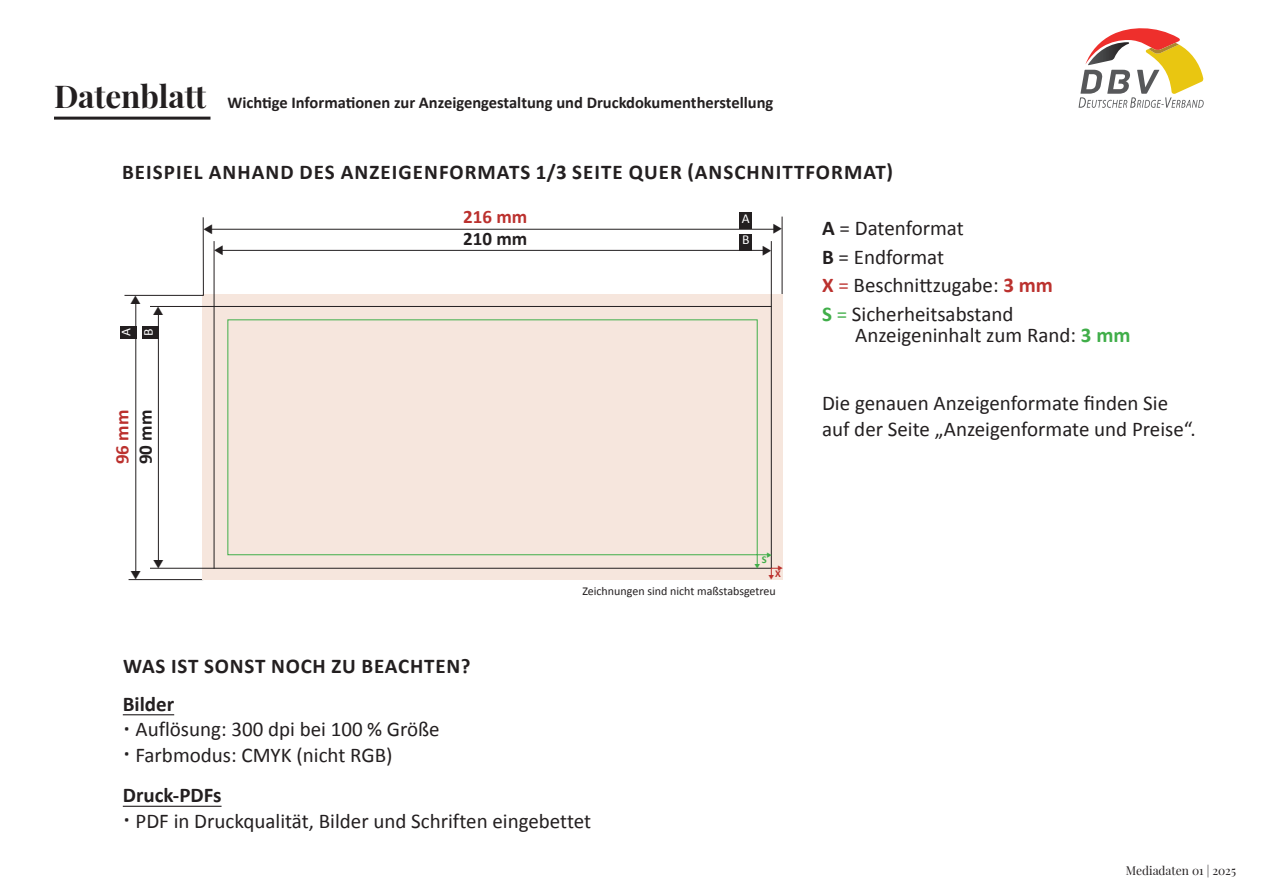
<style>
.page{position:relative;width:1263px;height:893px;background:#fff}
.page>*{position:absolute;margin:0;border:0;box-sizing:border-box;transform-origin:0 0}
.t1{font:21px/28.5px "Calibri";color:#231f20}
.t2{font:700 21px/37.5px "Calibri";letter-spacing:.05em;color:#231f20}
.t3{font:700 19.05px "Calibri";color:#231f20}
.t4{font:700 19.05px "Calibri";color:#bb312e}
.t5{font:700 16.5px "Calibri";color:#231f20}
.t6{font:13.65px/21.3px "Calibri";color:#fff}
.t7{font:12px "Calibri";color:#231f20}
.t8{font:12px "Playfair Display";color:#231f20}
.t9{font:700 10.5px "Calibri";color:#40ae49}
.t10{font:700 10.5px "Calibri";color:#bb312e}
.s1{font-family:"Playfair Display";font-size:31.5px}
.s2{font-size:31.5px}
.s3{font-weight:700}
.s4{font-weight:700;color:#bb312e}
.s5{color:#bb312e}
.s6{font-weight:700;color:#40ae49}
.s7{color:#40ae49}
</style>
<div class="page">
<svg style="left:1078px;top:28px;width:126px;height:80px"></svg>
<hr style="left:54px;top:117px;width:156px;height:3px;background:#231f20">
<hr style="left:129px;top:579px;width:74px;height:1px;background:#231f20">
<hr style="left:782px;top:217px;width:1px;height:78px;background:#231f20">
<div style="left:202px;top:295px;width:581px;height:285px;background:#f6e6dd"></div>
<div style="left:227px;top:319px;width:530px;height:236px;border:1px solid #40ae49"></div>
<hr style="left:150px;top:306px;width:621px;height:1px;background:#231f20">
<hr style="left:150px;top:568px;width:622px;height:1px;background:#231f20">
<hr style="left:214px;top:241px;width:1px;height:328px;background:#231f20">
<hr style="left:771px;top:241px;width:1px;height:328px;background:#231f20">
<hr style="left:124px;top:295px;width:79px;height:1px;background:#231f20">
<hr style="left:219px;top:250px;width:548px;height:1px;background:#231f20">
<hr style="left:208px;top:229px;width:567px;height:1px;background:#231f20">
<hr style="left:203px;top:217px;width:1px;height:79px;background:#231f20">
<hr style="left:135px;top:301px;width:1px;height:271px;background:#231f20">
<hr style="left:158px;top:312px;width:1px;height:250px;background:#231f20">
<div style="left:739px;top:213px;width:13px;height:16px;background:#231f20"></div>
<div style="left:739px;top:234px;width:13px;height:16px;background:#231f20"></div>
<div style="left:120px;top:326px;width:16px;height:13px;background:#231f20"></div>
<div style="left:143px;top:326px;width:16px;height:13px;background:#231f20"></div>
<hr style="left:123px;top:714px;width:51px;height:1px;background:#231f20">
<hr style="left:123px;top:806px;width:99px;height:1px;background:#231f20">
<svg style="left:131px;top:295px;width:9px;height:9px"></svg>
<svg style="left:153px;top:560px;width:10px;height:8px"></svg>
<svg style="left:214px;top:245px;width:9px;height:10px"></svg>
<svg style="left:773px;top:224px;width:9px;height:10px"></svg>
<svg style="left:763px;top:246px;width:8px;height:9px"></svg>
<svg style="left:754px;top:552px;width:25px;height:24px"></svg>
<p class="t5" style="left:54px;top:91px;width:721px"><span class="s1">Datenblatt</span> Wichtige Informationen zur Anzeigengestaltung und Druckdokumentherstellung</p>
<p class="t2" style="left:122px;top:152px;width:772px">BEISPIEL ANHAND DES ANZEIGENFORMATS 1/3 SEITE QUER (ANSCHNITTFORMAT)</p>
<p class="t6" style="left:114px;top:336px;width:9px;line-height:22.4px;rotate:-90deg">A<br>B</p>
<p class="t4" style="left:109px;top:464px;width:56px;rotate:-90deg">96 mm</p>
<p class="t3" style="left:132px;top:464px;width:56px;rotate:-90deg">90 mm</p>
<p class="t4" style="left:463px;top:203px;width:66px">216 mm</p>
<p class="t3" style="left:463px;top:225px;width:66px">210 mm</p>
<p class="t6" style="left:742px;top:208px;width:9px">A<br>B</p>
<p class="t9" style="left:762px;top:553px;width:6px">S</p>
<p class="t10" style="left:775px;top:566px;width:7px">X</p>
<p class="t7" style="left:582px;top:583px;width:195px">Zeichnungen sind nicht maßstabsgetreu</p>
<p class="t2" style="left:123px;top:647px;width:349px">WAS IST SONST NOCH ZU BEACHTEN?<br>Bilder</p>
<p class="t1" style="left:123px;top:716px;width:318px;line-height:25.5px"><span class="s2">·</span> Auflösung: 300 dpi bei 100 % Größe <span class="s2">·</span> Farbmodus: CMYK (nicht RGB)</p>
<p class="t1" style="left:123px;top:782px;width:470px;line-height:25.5px"><span class="s3">Druck-PDFs<br></span><span class="s2">·</span> PDF in Druckqualität, Bilder und Schriften eingebettet</p>
<p class="t1" style="left:822px;top:214px;width:232px"><span class="s3">A</span> = Datenformat<br><span class="s3">B</span> = Endformat<br><span class="s4">X</span> <span class="s5">=</span> Beschnittzugabe: <span class="s4">3 mm<br></span><span class="s6">S</span> <span class="s7">=</span> Sicherheitsabstand</p>
<p class="t1" style="left:855px;top:320px;width:277px">Anzeigeninhalt zum Rand: <span class="s6">3 mm</span></p>
<p class="t1" style="left:822px;top:390px;width:375px;line-height:25.5px">Die genauen Anzeigenformate finden Sie auf der Seite „Anzeigenformate und Preise“.</p>
<p class="t8" style="left:1126px;top:863px;width:112px">Mediadaten 01 | 2025</p>
</div>
